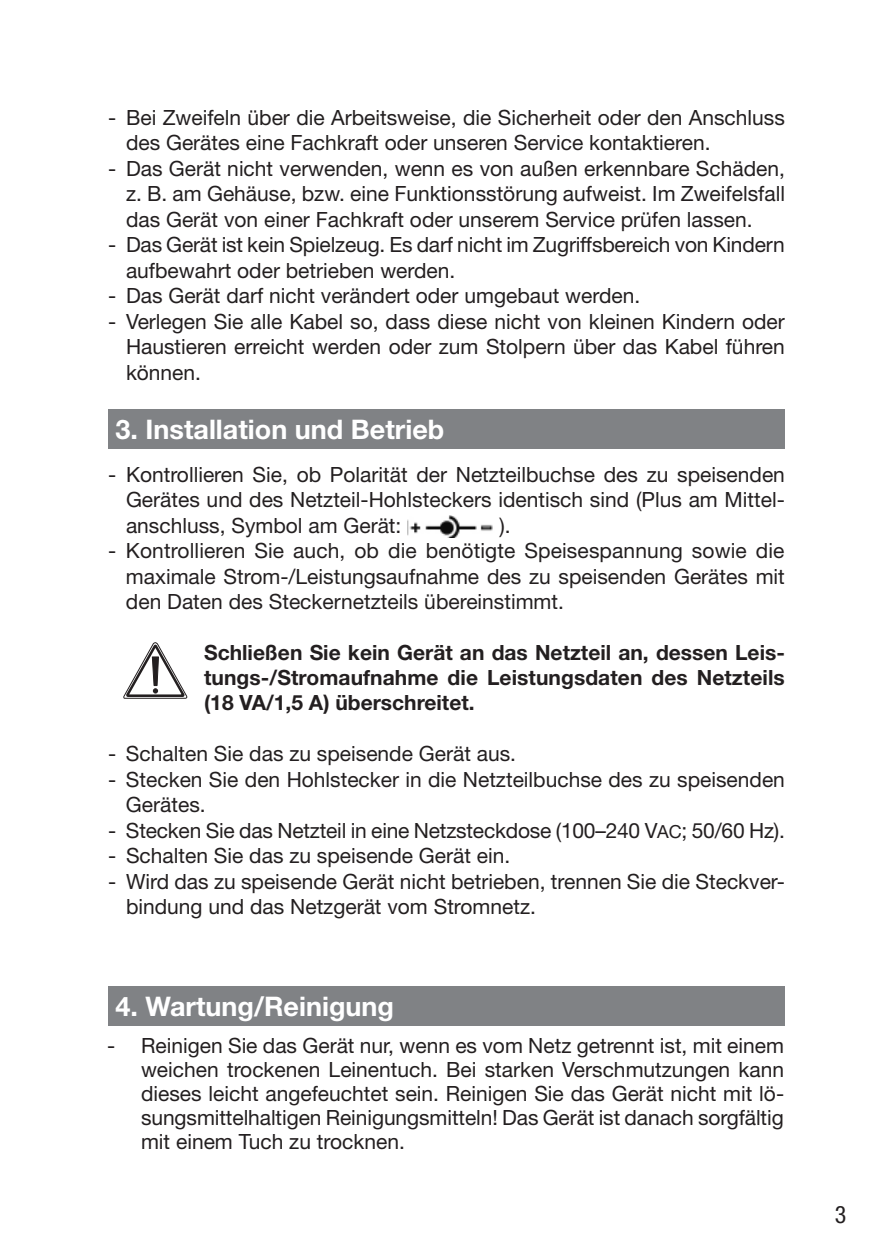
<style>
.page{position:relative;width:893px;height:1259px;background:#fff}
.page>*{position:absolute;margin:0;border:0;box-sizing:border-box;transform-origin:0 0}
.t1{font:700 27px "Helvetica Neue LT";color:#fff}
.t2{font:condensed 24px "Helvetica Neue LT";color:#231f20}
.t3{font:21px/25.5px "Helvetica Neue LT";color:#231f20;text-align:justify}
.t4{font:700 21px/25.2px "Helvetica Neue LT";letter-spacing:.005em;color:#231f20;text-align:justify}
.s1{font-size:18px}
</style>
<div class="page">
<img style="left:407px;top:515px;width:86px;height:22px">
<div style="left:108px;top:409px;width:677px;height:40px;background:#808285"></div>
<svg style="left:123px;top:642px;width:64px;height:57px"></svg>
<div style="left:108px;top:986px;width:677px;height:40px;background:#808285"></div>
<p class="t3" style="left:126px;top:104px;width:660px;text-indent:-18px">- Bei Zweifeln über die Arbeitsweise, die Sicherheit oder den Anschluss des Gerätes eine Fachkraft oder unseren Service kontaktieren.</p>
<p class="t3" style="left:126px;top:155px;width:660px;text-indent:-18px">- Das Gerät nicht verwenden, wenn es von außen erkennbare Schäden, z. B. am Gehäuse, bzw. eine Funktionsstörung aufweist. Im Zweifelsfall das Gerät von einer Fachkraft oder unserem Service prüfen lassen.</p>
<p class="t3" style="left:126px;top:231px;width:660px;text-indent:-18px">- Das Gerät ist kein Spielzeug. Es darf nicht im Zugriffsbereich von Kindern aufbewahrt oder betrieben werden.</p>
<p class="t3" style="left:108px;top:282px;width:534px">- Das Gerät darf nicht verändert oder umgebaut werden.</p>
<p class="t3" style="left:126px;top:308px;width:660px;text-indent:-18px">- Verlegen Sie alle Kabel so, dass diese nicht von kleinen Kindern oder Haustieren erreicht werden oder zum Stolpern über das Kabel führen können.</p>
<p class="t1" style="left:116px;top:413px;width:330px">3. Installation und Betrieb</p>
<p class="t3" style="left:126px;top:461px;width:660px;text-indent:-18px">- Kontrollieren Sie, ob Polarität der Netzteilbuchse des zu speisenden Gerätes und des Netzteil-Hohlsteckers identisch sind (Plus am Mittel&shy;anschluss, Symbol am Gerät:</p>
<p class="t3" style="left:499px;top:512px;width:13px">).</p>
<p class="t3" style="left:126px;top:538px;width:660px;text-indent:-18px">- Kontrollieren Sie auch, ob die benötigte Speisespannung sowie die maximale Strom-/Leistungsaufnahme des zu speisenden Gerätes mit den Daten des Steckernetzteils übereinstimmt.</p>
<p class="t4" style="left:204px;top:639px;width:582px">Schließen Sie kein Gerät an das Netzteil an, dessen Leis&shy;tungs-/Stromaufnahme die Leistungsdaten des Netzteils (18 VA/1,5 A) überschreitet.</p>
<p class="t3" style="left:108px;top:741px;width:410px">- Schalten Sie das zu speisende Gerät aus.</p>
<p class="t3" style="left:126px;top:766px;width:660px;text-indent:-18px">- Stecken Sie den Hohlstecker in die Netzteilbuchse des zu speisenden<br>Gerätes.</p>
<p class="t3" style="left:108px;top:817px;width:678px">- Stecken Sie das Netzteil in eine Netzsteckdose (100–240 V<span class="s1">AC</span>; 50/60 Hz).</p>
<p class="t3" style="left:108px;top:843px;width:404px">- Schalten Sie das zu speisende Gerät ein.</p>
<p class="t3" style="left:126px;top:868px;width:660px;text-indent:-18px">- Wird das zu speisende Gerät nicht betrieben, trennen Sie die Steckver&shy;bindung und das Netzgerät vom Stromnetz.</p>
<p class="t1" style="left:116px;top:989px;width:280px">4. Wartung/Reinigung</p>
<p class="t3" style="left:141px;top:1033px;width:645px;line-height:24px;text-indent:-34px">- Reinigen Sie das Gerät nur, wenn es vom Netz getrennt ist, mit einem weichen trockenen Leinentuch. Bei starken Verschmutzungen kann dieses leicht angefeuchtet sein. Reinigen Sie das Gerät nicht mit lö&shy;sungsmittelhaltigen Reinigungsmitteln! Das Gerät ist danach sorgfältig mit einem Tuch zu trocknen.</p>
<p class="t2" style="left:835px;top:1200px;width:13px">3</p>
</div>
